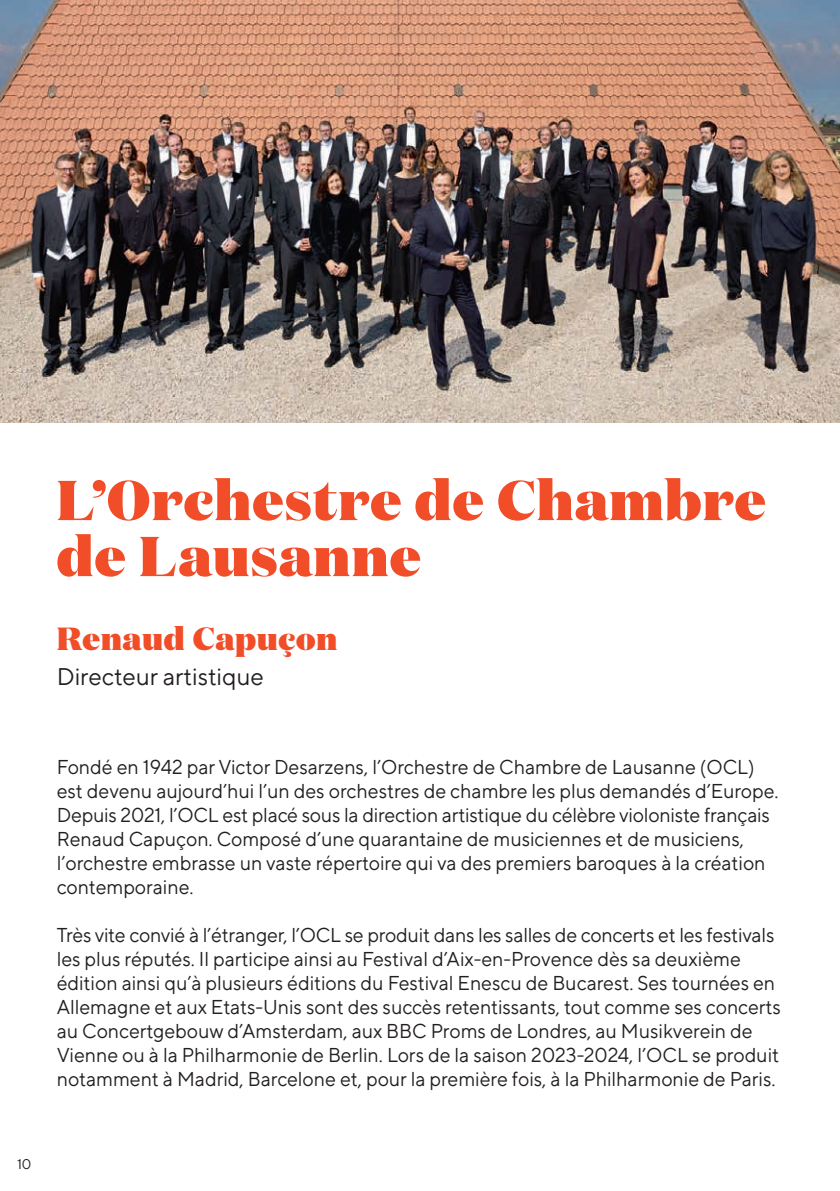
<style>
.page{position:relative;width:840px;height:1191px;background:#fff}
.page>*{position:absolute;margin:0;border:0;box-sizing:border-box;transform-origin:0 0}
.t1{font:900 56px/56px "Domaine Display";letter-spacing:.02em;color:#f04d28}
.t2{font:900 32px "Domaine Display";letter-spacing:.02em;color:#f04d28}
.t3{font:24px "TT Norms Pro Var Roman";color:#231f20}
.t4{font:20px/24px "TT Norms Pro Var Roman";color:#231f20}
.t5{font:14px "TT Norms Pro Var Roman";color:#231f20}
</style>
<div class="page">
<img style="left:0;top:0;width:839px;height:422px">
<h1 class="t1" style="left:57px;top:471px;width:710px">L’Orchestre de Chambre de Lausanne</h1>
<h2 class="t2" style="left:57px;top:617px;width:282px">Renaud Capuçon</h2>
<p class="t3" style="left:57px;top:659px;width:208px">Directeur artistique</p>
<p class="t4" style="left:57px;top:753px;width:723px">Fondé en 1942 par Victor Desarzens, l’Orchestre de Chambre de Lausanne (OCL) est devenu aujourd’hui l’un des orchestres de chambre les plus demandés d’Europe.<br>Depuis 2021, l’OCL est placé sous la direction artistique du célèbre violoniste français Renaud Capuçon. Composé d’une quarantaine de musiciennes et de musiciens, l’orchestre embrasse un vaste répertoire qui va des premiers baroques à la création contemporaine.</p>
<p class="t4" style="left:57px;top:921px;width:725px">Très vite convié à l’étranger, l’OCL se produit dans les salles de concerts et les festivals les plus réputés. Il participe ainsi au Festival d’Aix-en-Provence dès sa deuxième édition ainsi qu’à plusieurs éditions du Festival Enescu de Bucarest. Ses tournées en Allemagne et aux Etats-Unis sont des succès retentissants, tout comme ses concerts au Concertgebouw d’Amsterdam, aux BBC Proms de Londres, au Musikverein de Vienne ou à la Philharmonie de Berlin. Lors de la saison 2023-2024, l’OCL se produit notamment à Madrid, Barcelone et, pour la première fois, à la Philharmonie de Paris.</p>
<p class="t5" style="left:17px;top:1153px;width:16px">10</p>
</div>
